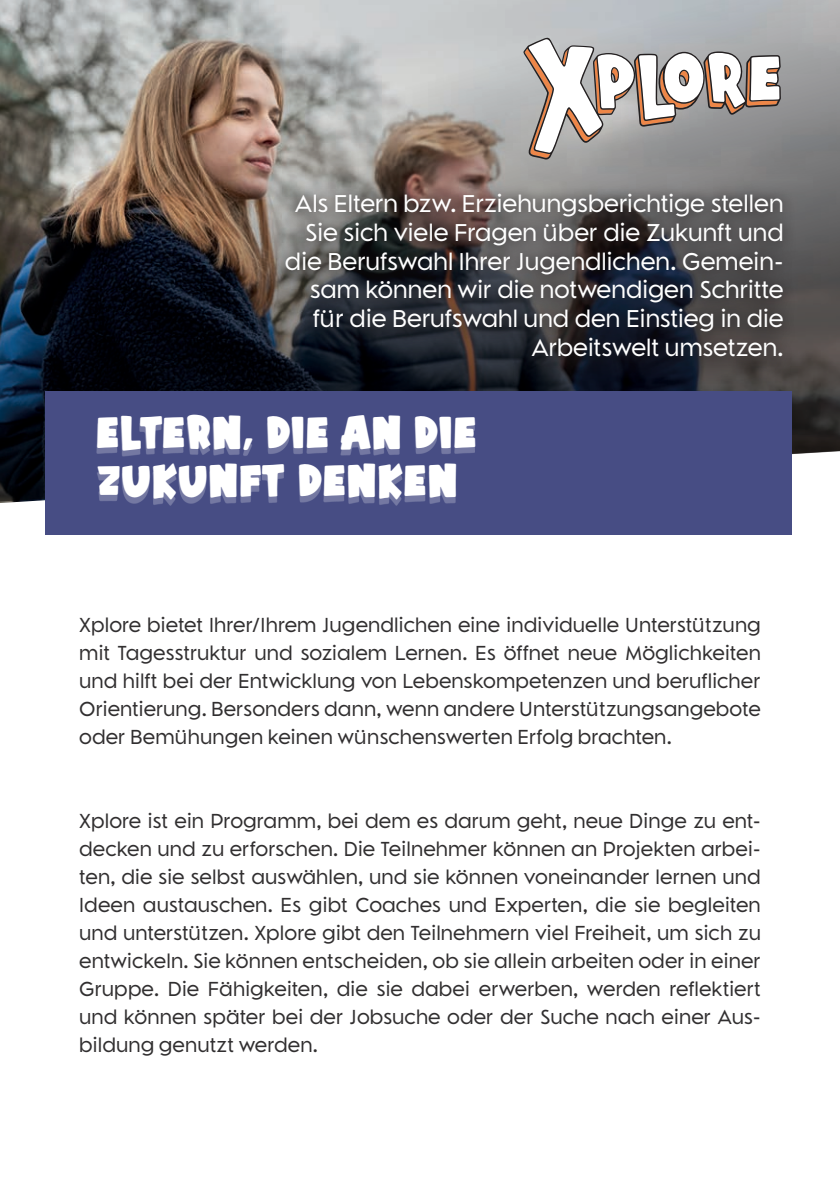
<style>
.page{position:relative;width:840px;height:1191px;background:#fff}
.page>*{position:absolute;margin:0;border:0;box-sizing:border-box;transform-origin:0 0}
.t1{font:48px/48px "SNS Daisys Diary";letter-spacing:-.04em;color:#fff}
.t2{font:24px/28.8px "Repeater";letter-spacing:.02em;color:#fff;text-align:right}
.t3{font:20px/28px "Repeater";letter-spacing:.035em;color:#312f30;text-align:justify}
</style>
<div class="page">
<img style="left:0;top:0;width:839px;height:505px">
<div style="left:45px;top:391px;width:746px;height:144px;background:#474d84"></div>
<svg style="left:523px;top:38px;width:257px;height:121px"></svg>
<div style="left:264px;top:188px;width:533px;height:198px;background:#231f20;opacity:.87"></div>
<div style="left:274px;top:182px;width:520px;height:187px;background:#231f20;opacity:.88"></div>
<div style="left:97px;top:420px;width:377px;height:85px;background:#fff;opacity:.25"></div>
<p class="t2" style="left:285px;top:189px;width:499px">Als Eltern bzw. Erziehungsberichtige stellen Sie sich viele Fragen über die Zukunft und die Berufswahl Ihrer Jugendlichen. Gemein&shy;sam können wir die notwendigen Schritte für die Berufswahl und den Einstieg in die Arbeitswelt umsetzen.</p>
<h1 class="t1" style="left:95px;top:406px;width:384px">ELTERN, DIE AN DIE<br>ZUKUNFT DENKEN</h1>
<p class="t3" style="left:79px;top:611px;width:682px">Xplore bietet Ihrer/Ihrem Jugendlichen eine individuelle Unterstützung mit Tagesstruktur und sozialem Lernen. Es öffnet neue Möglichkeiten und hilft bei der Entwicklung von Lebenskompetenzen und beruflicher Orientierung. Bersonders dann, wenn andere Unterstützungsangebote oder Bemühungen keinen wünschenswerten Erfolg brachten.</p>
<p class="t3" style="left:79px;top:807px;width:682px">Xplore ist ein Programm, bei dem es darum geht, neue Dinge zu ent&shy;decken und zu erforschen. Die Teilnehmer können an Projekten arbei&shy;ten, die sie selbst auswählen, und sie können voneinander lernen und Ideen austauschen. Es gibt Coaches und Experten, die sie begleiten und unterstützen. Xplore gibt den Teilnehmern viel Freiheit, um sich zu entwickeln. Sie können entscheiden, ob sie allein arbeiten oder in einer Gruppe. Die Fähigkeiten, die sie dabei erwerben, werden reflektiert und können später bei der Jobsuche oder der Suche nach einer Aus&shy;bildung genutzt werden.</p>
</div>
